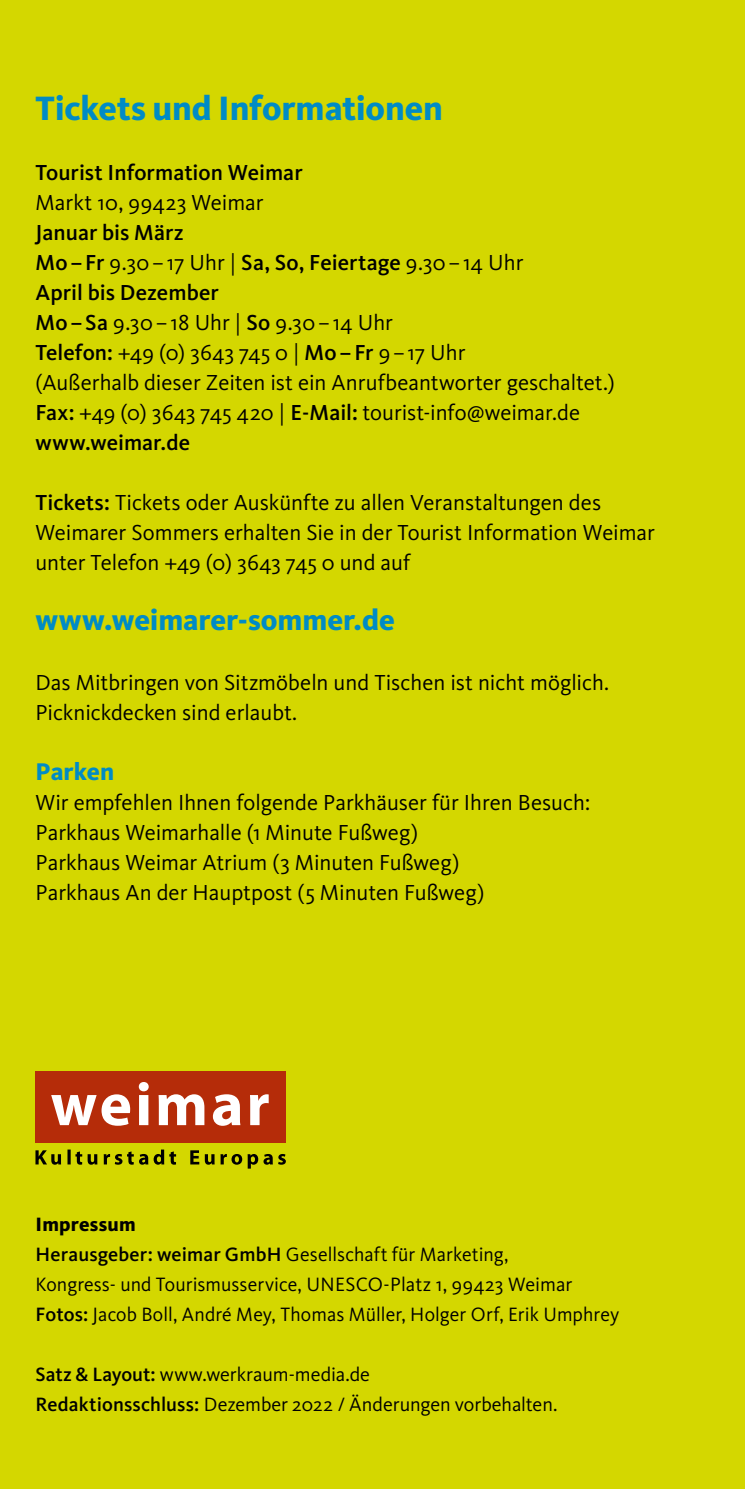
<style>
.page{position:relative;width:745px;height:1489px;background:#fff}
.page>*{position:absolute;margin:0;border:0;box-sizing:border-box;transform-origin:0 0}
.t1{font:800 35px "Kievit Pro";letter-spacing:-.005em;color:#008bc5}
.t2{font:800 30px "Kievit Pro";letter-spacing:-.005em;color:#008bc5}
.t3{font:800 25px "Kievit Pro";letter-spacing:.005em;color:#008bc5}
.t4{font:22.5px/30px "Kievit Pro";color:#000}
.t5{font:500 22.5px "Kievit Pro";color:#000}
.t6{font:20px/30px "Kievit Pro";color:#000}
.s1{font-weight:500}
.s2{font-weight:800}
</style>
<div class="page">
<div style="left:0;top:0;width:744px;height:1488px;background:#d4d700"></div>
<div style="left:35px;top:1071px;width:251px;height:71px;background:#b52c09"></div>
<svg style="left:51px;top:1082px;width:217px;height:43px"></svg>
<svg style="left:35px;top:1149px;width:251px;height:19px"></svg>
<h1 class="t1" style="left:35px;top:87px;width:408px">Tickets und Informationen</h1>
<p class="t5" style="left:35px;top:159px;width:268px">Tourist Information Weimar</p>
<p class="t4" style="left:35px;top:187px;width:229px">Markt 10, 99423 Weimar</p>
<p class="t4" style="left:35px;top:217px;width:580px"><span class="s1">Januar bis März<br>Mo–Fr</span> 9.30–17 Uhr | <span class="s1">Sa, So, Feiertage</span> 9.30–14 Uhr<br><span class="s1">April bis Dezember<br>Mo–Sa</span> 9.30–18 Uhr | <span class="s1">So</span> 9.30–14 Uhr<br><span class="s1">Telefon:</span> +49 (0) 3643 745 0 | <span class="s1">Mo–Fr</span> 9–17 Uhr<br>(Außerhalb dieser Zeiten ist ein Anrufbeantworter geschaltet.)<br><span class="s1">Fax:</span> +49 (0) 3643 745 420 | <span class="s1">E-Mail:</span> tourist-info@weimar.de <span class="s1">www.weimar.de</span></p>
<p class="t4" style="left:35px;top:487px;width:620px"><span class="s1">Tickets:</span> Tickets oder Auskünfte zu allen Veranstaltungen des<br>Weimarer Sommers erhalten Sie in der Tourist Information Weimar unter Telefon +49 (0) 3643 745 0 und auf</p>
<h2 class="t2" style="left:35px;top:602px;width:361px">www.weimarer-sommer.de</h2>
<p class="t4" style="left:35px;top:667px;width:575px">Das Mitbringen von Sitzmöbeln und Tischen ist nicht möglich.<br>Picknickdecken sind erlaubt.</p>
<p class="t3" style="left:35px;top:757px;width:80px">Parken</p>
<p class="t4" style="left:35px;top:787px;width:555px">Wir empfehlen Ihnen folgende Parkhäuser für Ihren Besuch:<br>Parkhaus Weimarhalle (1 Minute Fußweg)<br>Parkhaus Weimar Atrium (3 Minuten Fußweg)<br>Parkhaus An der Hauptpost (5 Minuten Fußweg)</p>
<p class="t6" style="left:35px;top:1208px;width:585px"><span class="s2">Impressum<br></span><span class="s1">Herausgeber: weimar GmbH</span> Gesellschaft für Marketing,<br>Kongress- und Tourismusservice, UNESCO-Platz 1, 99423 Weimar <span class="s1">Fotos:</span> Jacob Boll, André Mey, Thomas Müller, Holger Orf, Erik Umphrey</p>
<p class="t6" style="left:35px;top:1358px;width:523px"><span class="s1">Satz &amp; Layout:</span> www.werkraum-media.de<br><span class="s1">Redaktionsschluss:</span> Dezember 2022 / Änderungen vorbehalten.</p>
</div>
